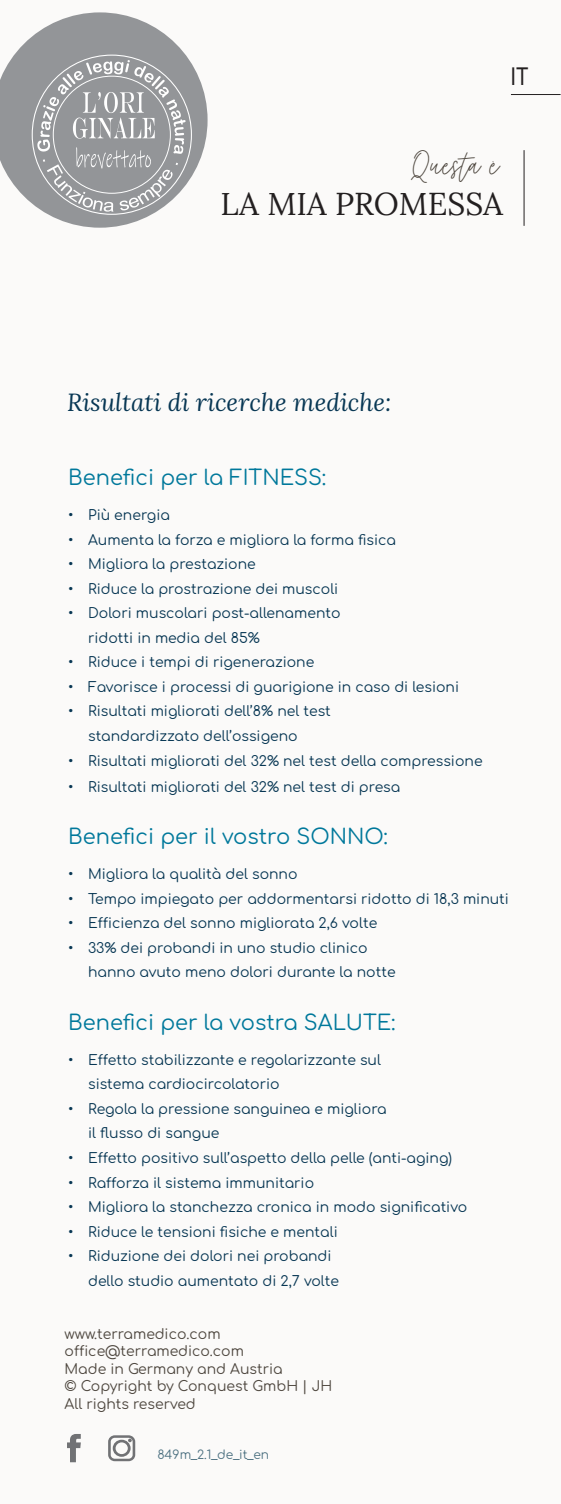
<style>
.page{position:relative;width:561px;height:1504px;background:#fff}
.page>*{position:absolute;margin:0;border:0;box-sizing:border-box;transform-origin:0 0}
.t1{font:36.4px "Moon Time";color:#4e473f}
.t2{font:31.5px "Lora";color:#231f20}
.t3{font:italic 24.5px "Lora";color:#083754}
.t4{font:24.5px "Arial Narrow";color:#231f20}
.t5{font:21px "Comfortaa";color:#00789b}
.t6{font:14px/24.5px "Comfortaa";color:#083754}
.t7{font:14px/17.5px "Comfortaa";color:#4e473f}
.t8{font:12.25px "Comfortaa";color:#4e7282}
</style>
<div class="page">
<div style="left:0;top:0;width:561px;height:1503px;background:#fbfaf9"></div>
<svg style="left:0;top:12px;width:207px;height:216px;fill:#939598"></svg>
<hr style="left:523px;top:150px;width:1px;height:76px;background:#231f20">
<svg style="left:108px;top:1435px;width:27px;height:25px"></svg>
<svg style="left:67px;top:1434px;width:14px;height:27px"></svg>
<svg style="left:37px;top:60px;width:148px;height:152px;background:#a5a6a9"></svg>
<hr style="left:511px;top:94px;width:49px;height:1px;background:#231f20">
<h3 class="t4" style="left:510px;top:59px;width:19px">IT</h3>
<h1 class="t1" style="left:411px;top:144px;width:90px">Questa è</h1>
<h2 class="t2" style="left:220px;top:180px;width:284px">LA MIA PROMESSA</h2>
<h3 class="t3" style="left:67px;top:385px;width:326px">Risultati di ricerche mediche:</h3>
<h3 class="t5" style="left:68px;top:458px;width:259px">Benefici per la FITNESS:</h3>
<p class="t6" style="left:68px;top:501px;width:103px">• Più energia</p>
<p class="t6" style="left:68px;top:525px;width:329px">• Aumenta la forza e migliora la forma fisica</p>
<p class="t6" style="left:68px;top:550px;width:189px">• Migliora la prestazione</p>
<p class="t6" style="left:68px;top:574px;width:271px">• Riduce la prostrazione dei muscoli</p>
<p class="t6" style="left:88px;top:599px;width:254px;text-indent:-20px">• Dolori muscolari post-allenamento ridotti in media del 85%</p>
<p class="t6" style="left:68px;top:648px;width:247px">• Riduce i tempi di rigenerazione</p>
<p class="t6" style="left:68px;top:672px;width:392px">• Favorisce i processi di guarigione in caso di lesioni</p>
<p class="t6" style="left:88px;top:697px;width:244px;text-indent:-20px">• Risultati migliorati dell’8% nel test standardizzato dell’ossigeno</p>
<p class="t6" style="left:68px;top:746px;width:416px">• Risultati migliorati del 32% nel test della compressione</p>
<p class="t6" style="left:68px;top:772px;width:333px">• Risultati migliorati del 32% nel test di presa</p>
<h3 class="t5" style="left:68px;top:817px;width:321px">Benefici per il vostro SONNO:</h3>
<p class="t6" style="left:68px;top:860px;width:231px">• Migliora la qualità del sonno</p>
<p class="t6" style="left:68px;top:884px;width:442px">• Tempo impiegato per addormentarsi ridotto di 18,3 minuti</p>
<p class="t6" style="left:68px;top:909px;width:310px">• Efficienza del sonno migliorata 2,6 volte</p>
<p class="t6" style="left:88px;top:933px;width:309px;text-indent:-20px">• 33% dei probandi in uno studio clinico hanno avuto meno dolori durante la notte</p>
<h3 class="t5" style="left:68px;top:1003px;width:329px">Benefici per la vostra SALUTE:</h3>
<p class="t6" style="left:88px;top:1045px;width:294px;text-indent:-20px">• Effetto stabilizzante e regolarizzante sul sistema cardiocircolatorio</p>
<p class="t6" style="left:88px;top:1094px;width:300px;text-indent:-20px">• Regola la pressione sanguinea e migliora il flusso di sangue</p>
<p class="t6" style="left:68px;top:1143px;width:385px">• Effetto positivo sull’aspetto della pelle (anti-aging)</p>
<p class="t6" style="left:68px;top:1168px;width:247px">• Rafforza il sistema immunitario</p>
<p class="t6" style="left:68px;top:1192px;width:400px">• Migliora la stanchezza cronica in modo significativo</p>
<p class="t6" style="left:68px;top:1217px;width:271px">• Riduce le tensioni fisiche e mentali</p>
<p class="t6" style="left:88px;top:1241px;width:252px;text-indent:-20px">• Riduzione dei dolori nei probandi dello studio aumentato di 2,7 volte</p>
<p class="t7" style="left:64px;top:1322px;width:269px">www.terramedico.com office@terramedico.com<br>Made in Germany and Austria<br>© Copyright by Conquest GmbH | JH<br>All rights reserved</p>
<p class="t8" style="left:157px;top:1443px;width:113px">849m_2.1_de_it_en</p>
</div>
